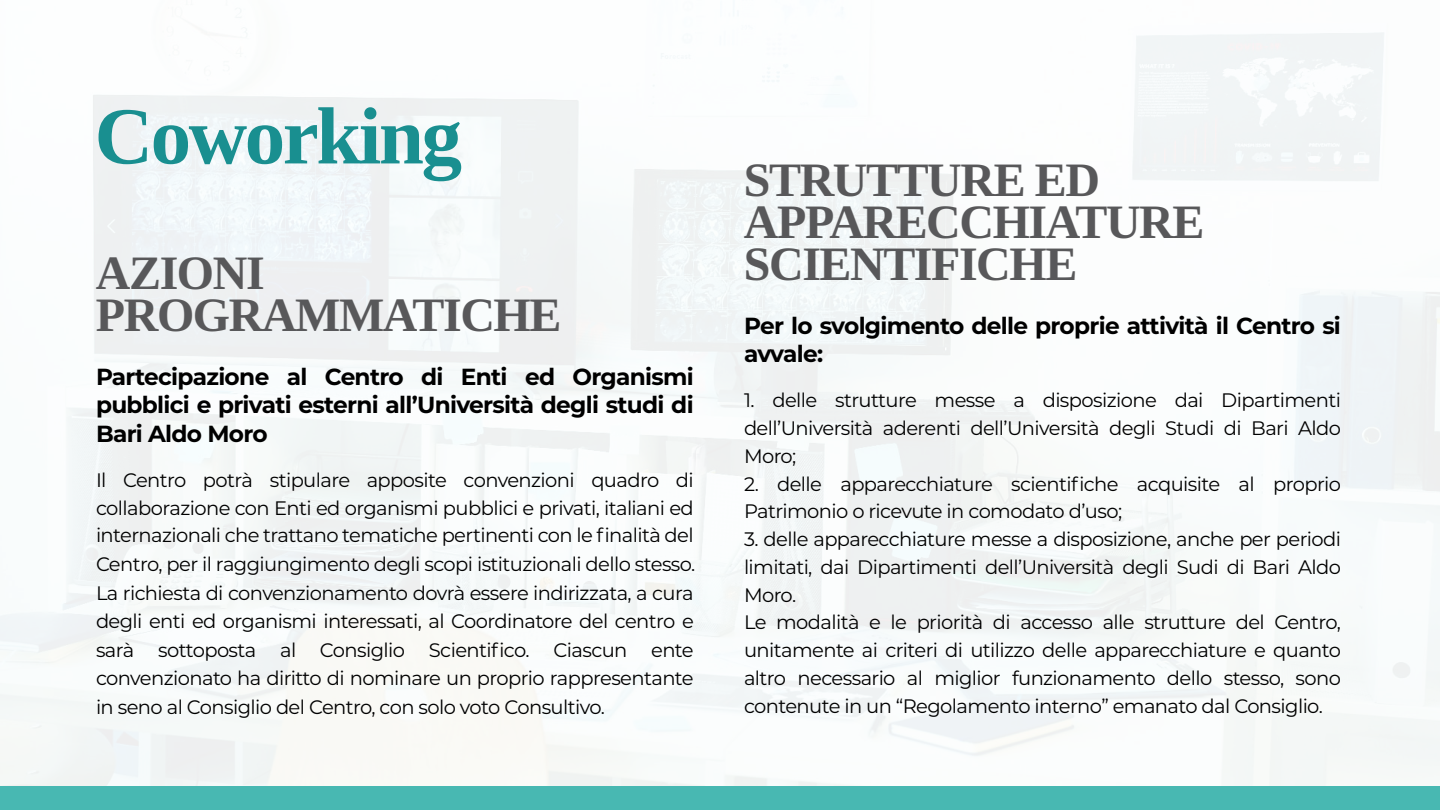
<style>
.page{position:relative;width:1440px;height:810px;background:#fff}
.page>*{position:absolute;margin:0;border:0;box-sizing:border-box;transform-origin:0 0}
.t1{font:700 81px "Ascender Serif W02";letter-spacing:-.03em;color:#198f90}
.t2{font:700 48px/41.9px "Ascender Serif W02";letter-spacing:-.03em;color:#58585a}
.t3{font:700 23.25px/28.5px "Montserrat";letter-spacing:-.03em;color:#000;text-align:justify}
.t4{font:19.5px/27.8px "Montserrat";letter-spacing:-.03em;color:#000;text-align:justify}
</style>
<div class="page">
<div style="left:0;top:0;width:1440px;height:805px;background:#f9fbfb"></div>
<div style="left:0;top:787px;width:1440px;height:23px;background:#48b8b2"></div>
<h1 class="t1" style="left:95px;top:90px;width:369px">Coworking</h1>
<h2 class="t2" style="left:96px;top:253px;width:467px">AZIONI<br>PROGRAMMATICHE</h2>
<p class="t3" style="left:96px;top:361px;width:599px">Partecipazione al Centro di Enti ed Organismi pubblici e privati esterni all’Università degli studi di Bari Aldo Moro</p>
<p class="t4" style="left:96px;top:465px;width:601px;line-height:28.3px">Il Centro potrà stipulare apposite convenzioni quadro di collaborazione con Enti ed organismi pubblici e privati, italiani ed internazionali che trattano tematiche pertinenti con le finalità del Centro, per il raggiungimento degli scopi istituzionali dello stesso.<br>La richiesta di convenzionamento dovrà essere indirizzata, a cura degli enti ed organismi interessati, al Coordinatore del centro e sarà sottoposta al Consiglio Scientifico. Ciascun ente convenzionato ha diritto di nominare un proprio rappresentante in seno al Consiglio del Centro, con solo voto Consultivo.</p>
<h2 class="t2" style="left:744px;top:160px;width:462px">STRUTTURE ED<br>APPARECCHIATURE<br>SCIENTIFICHE</h2>
<p class="t3" style="left:744px;top:310px;width:598px">Per lo svolgimento delle proprie attività il Centro si avvale:</p>
<p class="t4" style="left:744px;top:386px;width:599px">1. delle strutture messe a disposizione dai Dipartimenti dell’Università aderenti dell’Università degli Studi di Bari Aldo Moro;</p>
<p class="t4" style="left:744px;top:469px;width:599px">2. delle apparecchiature scientifiche acquisite al proprio<br>Patrimonio o ricevute in comodato d’uso;</p>
<p class="t4" style="left:744px;top:525px;width:599px;text-align:left">3. delle apparecchiature messe a disposizione, anche per periodi limitati, dai Dipartimenti dell’Università degli Sudi di Bari Aldo Moro.<br>Le modalità e le priorità di accesso alle strutture del Centro, unitamente ai criteri di utilizzo delle apparecchiature e quanto altro necessario al miglior funzionamento dello stesso, sono contenute in un “Regolamento interno” emanato dal Consiglio.</p>
</div>
